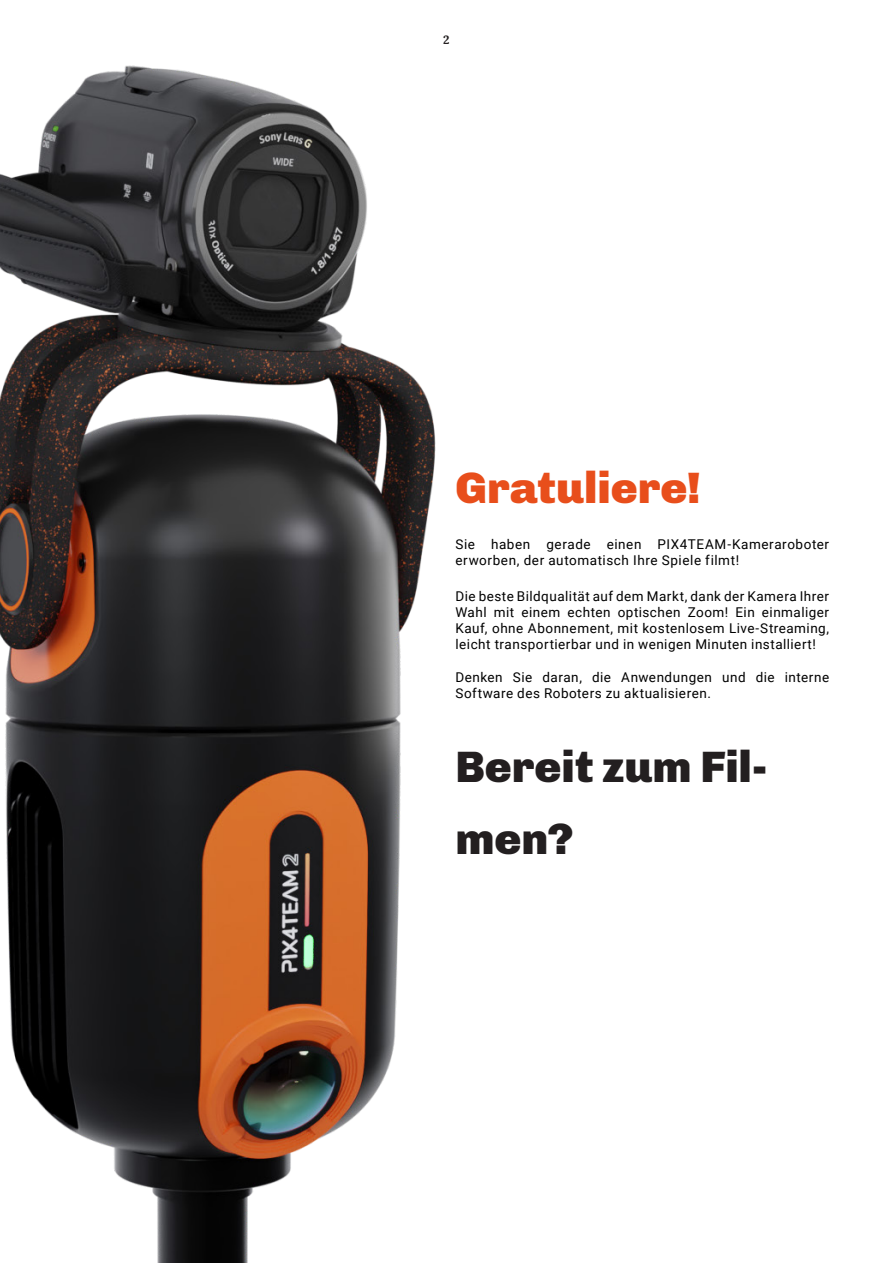
<style>
.page{position:relative;width:893px;height:1263px;background:#fff}
.page>*{position:absolute;margin:0;border:0;box-sizing:border-box;transform-origin:0 0}
.Big_Headline_48_pt{font:900 45px/72px "Chivo";letter-spacing:-.005em;color:#231f20}
.Big_Headline_48_pt-2{font:900 45px "Chivo";color:#e84e1b}
.Left{font:13.5px/16.2px "Roboto";letter-spacing:.04em;color:#000}
.t1{font:700 12px "Lora";color:#231f20}
</style>
<div class="page">
<img style="left:0;top:65px;width:436px;height:1198px">
<p class="t1" style="left:443px;top:31px;width:8px">2</p>
<p class="Big_Headline_48_pt-2" style="left:455px;top:461px;width:247px">Gratuliere!</p>
<p class="Left" style="left:455px;top:535px;width:375px">Sie haben gerade einen PIX4TEAM-Kameraroboter erworben, der automatisch Ihre Spiele filmt!</p>
<p class="Left" style="left:455px;top:587px;width:375px;text-align:justify">Die beste Bildqualität auf dem Markt, dank der Kamera Ihrer Wahl mit einem echten optischen Zoom! Ein einmaliger Kauf, ohne Abonnement, mit kostenlosem Live-Streaming, leicht transportierbar und in wenigen Minuten installiert!</p>
<p class="Left" style="left:455px;top:668px;width:375px">Denken Sie daran, die Anwendungen und die interne<br>Software des Roboters zu aktualisieren.</p>
<p class="Big_Headline_48_pt" style="left:455px;top:730px;width:314px">Bereit zum Fil&shy;men?</p>
</div>
